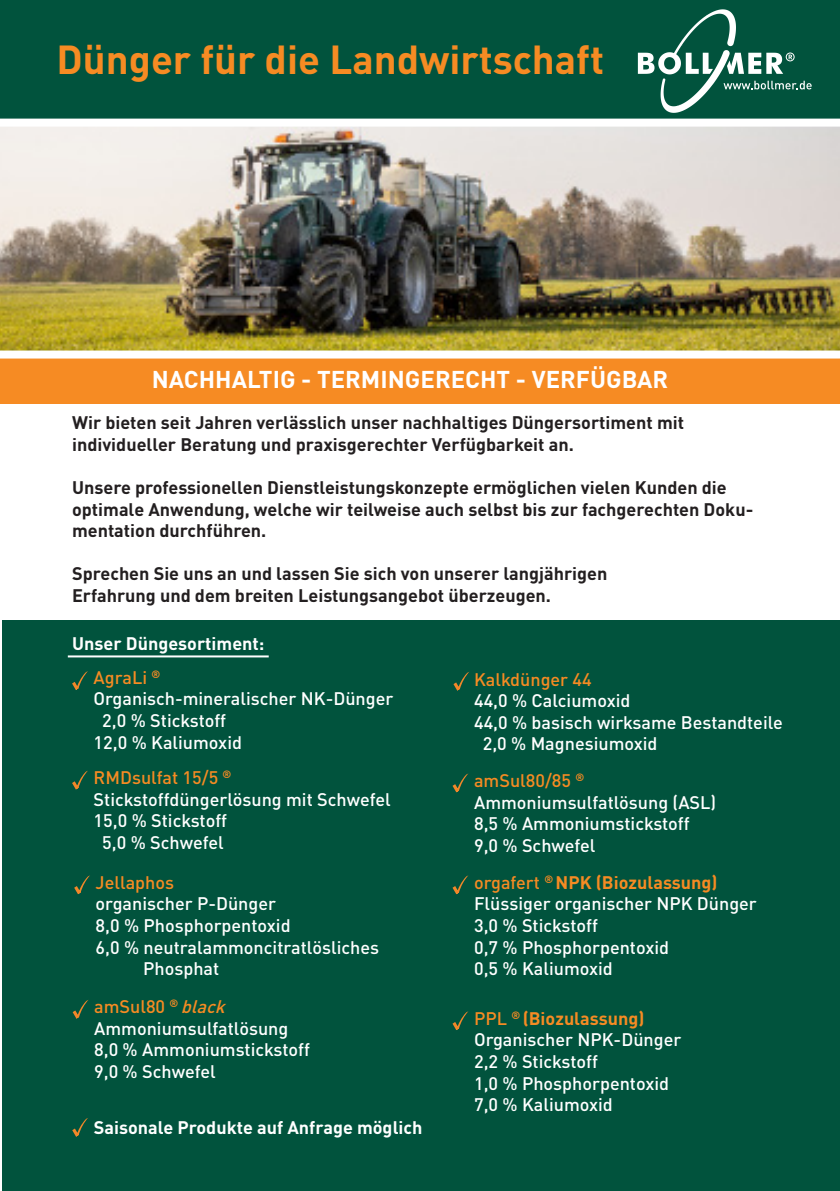
<style>
.page{position:relative;width:840px;height:1191px;background:#fff}
.page>*{position:absolute;margin:0;border:0;box-sizing:border-box;transform-origin:0 0}
.t1{font:700 40px "DINOT";color:#f68b23}
.t2{font:700 24px "DINOT";color:#fff}
.t3{font:500 18px/21.6px "DINOT";color:#fff}
.t4{font:700 18px/21.6px "DINOT";color:#231f20}
.t5{font:500 18px "DINOT";color:#f68b23}
.t6{font:700 18px "DINOT";color:#fff}
.t7{font:700 18px "DINOT";color:#f68b23}
.s1{color:#f68b23}
.s2{font-style:italic}
.s3{font-weight:500}
</style>
<div class="page">
<div style="left:3px;top:620px;width:836px;height:571px;background:#01533d"></div>
<div style="left:0;top:0;width:839px;height:204px;background:#01533d"></div>
<svg style="left:637px;top:9px;width:174px;height:104px"></svg>
<img style="left:0;top:127px;width:839px;height:223px">
<div style="left:0;top:353px;width:839px;height:51px;background:#f68b23"></div>
<div style="left:0;top:350px;width:839px;height:8px;background:#fff"></div>
<div style="left:0;top:119px;width:839px;height:8px;background:#fff"></div>
<svg style="left:72px;top:770px;width:16px;height:19px"></svg>
<svg style="left:74px;top:875px;width:16px;height:19px"></svg>
<svg style="left:452px;top:1011px;width:16px;height:19px"></svg>
<svg style="left:452px;top:773px;width:16px;height:19px"></svg>
<svg style="left:452px;top:875px;width:16px;height:19px"></svg>
<hr style="left:68px;top:655px;width:200px;height:2px;background:#fff">
<svg style="left:72px;top:671px;width:16px;height:19px"></svg>
<svg style="left:453px;top:672px;width:16px;height:18px"></svg>
<svg style="left:72px;top:1118px;width:16px;height:18px"></svg>
<svg style="left:73px;top:1000px;width:16px;height:18px"></svg>
<p class="t1" style="left:56px;top:34px;width:548px">Dünger für die Landwirtschaft</p>
<p class="t2" style="left:152px;top:364px;width:517px">NACHHALTIG - TERMINGERECHT - VERFÜGBAR</p>
<p class="t4" style="left:72px;top:411px;width:613px">Wir bieten seit Jahren verlässlich unser nachhaltiges Düngersortiment mit individueller Beratung und praxisgerechter Verfügbarkeit an.</p>
<p class="t4" style="left:72px;top:476px;width:682px">Unsere professionellen Dienstleistungskonzepte ermöglichen vielen Kunden die optimale Anwendung, welche wir teilweise auch selbst bis zur fachgerechten Doku&shy;mentation durchführen.</p>
<p class="t4" style="left:72px;top:562px;width:536px">Sprechen Sie uns an und lassen Sie sich von unserer langjährigen</p>
<p class="t4" style="left:72px;top:584px;width:480px">Erfahrung und dem breiten Leistungsangebot überzeugen.</p>
<p class="t6" style="left:72px;top:632px;width:194px">Unser Düngesortiment:</p>
<p class="t5" style="left:94px;top:666px;width:68px">AgraLi <sup>®</sup></p>
<p class="t3" style="left:94px;top:687px;width:301px">Organisch-mineralischer NK-Dünger</p>
<p class="t3" style="left:102px;top:709px;width:125px">2,0 % Stickstoff</p>
<p class="t3" style="left:94px;top:731px;width:150px">12,0 % Kaliumoxid</p>
<p class="t5" style="left:94px;top:766px;width:139px">RMDsulfat 15/5 <sup>®</sup></p>
<p class="t3" style="left:94px;top:788px;width:298px">Stickstoffdüngerlösung mit Schwefel</p>
<p class="t3" style="left:94px;top:809px;width:135px">15,0 % Stickstoff</p>
<p class="t3" style="left:102px;top:831px;width:123px">5,0 % Schwefel</p>
<p class="t3" style="left:96px;top:871px;width:182px"><span class="s1">Jellaphos<br></span>organischer P-Dünger</p>
<p class="t3" style="left:96px;top:914px;width:196px">8,0 % Phosphorpentoxid</p>
<p class="t3" style="left:143px;top:936px;width:237px;text-indent:-48px">6,0 % neutralammoncitratlösliches<br>Phosphat</p>
<p class="t5" style="left:94px;top:995px;width:138px">amSul80 <sup>®</sup> <span class="s2">black</span></p>
<p class="t3" style="left:94px;top:1017px;width:196px">Ammoniumsulfatlösung</p>
<p class="t3" style="left:94px;top:1038px;width:217px">8,0 % Ammoniumstickstoff</p>
<p class="t3" style="left:94px;top:1060px;width:123px">9,0 % Schwefel</p>
<p class="t6" style="left:94px;top:1115px;width:330px">Saisonale Produkte auf Anfrage möglich</p>
<p class="t5" style="left:474px;top:667px;width:119px">Kalkdünger 44</p>
<p class="t3" style="left:474px;top:689px;width:158px">44,0 % Calciumoxid</p>
<p class="t3" style="left:474px;top:711px;width:310px">44,0 % basisch wirksame Bestandteile</p>
<p class="t3" style="left:482px;top:732px;width:176px">2,0 % Magnesiumoxid</p>
<p class="t5" style="left:474px;top:769px;width:112px">amSul80/85 <sup>®</sup></p>
<p class="t3" style="left:474px;top:791px;width:243px">Ammoniumsulfatlösung (ASL)</p>
<p class="t3" style="left:474px;top:812px;width:217px">8,5 % Ammoniumstickstoff</p>
<p class="t3" style="left:474px;top:834px;width:123px">9,0 % Schwefel</p>
<p class="t7" style="left:474px;top:870px;width:245px"><span class="s3">orgafert</span> <sup>®</sup> NPK (Biozulassung)</p>
<p class="t3" style="left:474px;top:892px;width:284px">Flüssiger organischer NPK Dünger</p>
<p class="t3" style="left:474px;top:914px;width:125px">3,0 % Stickstoff</p>
<p class="t3" style="left:474px;top:936px;width:196px">0,7 % Phosphorpentoxid</p>
<p class="t3" style="left:474px;top:957px;width:140px">0,5 % Kaliumoxid</p>
<p class="t7" style="left:474px;top:1006px;width:172px"><span class="s3">PPL</span> <sup>®</sup> (Biozulassung)</p>
<p class="t3" style="left:474px;top:1028px;width:208px">Organischer NPK-Dünger</p>
<p class="t3" style="left:474px;top:1050px;width:125px">2,2 % Stickstoff</p>
<p class="t3" style="left:474px;top:1071px;width:196px">1,0 % Phosphorpentoxid</p>
<p class="t3" style="left:474px;top:1093px;width:140px">7,0 % Kaliumoxid</p>
</div>
